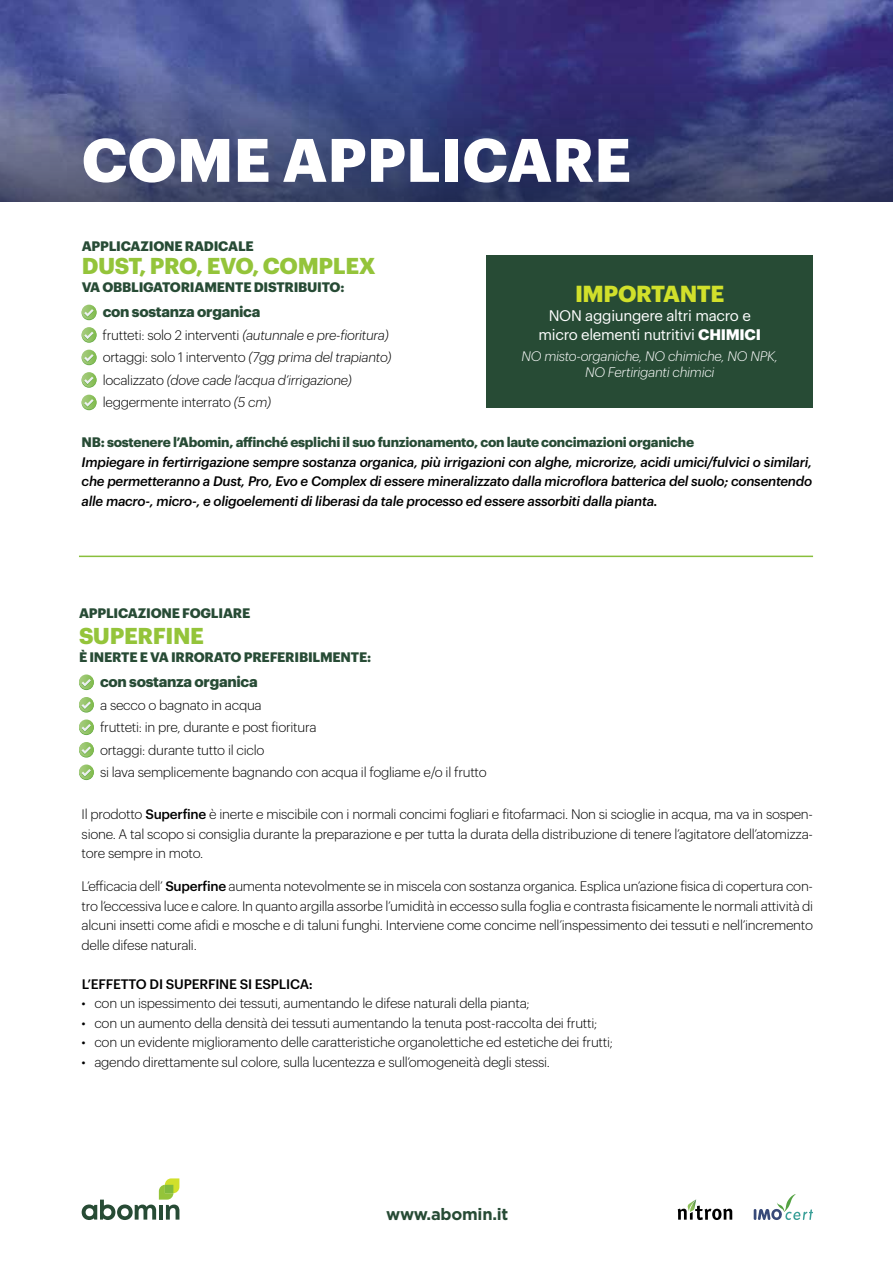
<style>
.page{position:relative;width:893px;height:1263px;background:#fff}
.page>*{position:absolute;margin:0;border:0;box-sizing:border-box;transform-origin:0 0}
.t1{font:700 60px "Graphik";letter-spacing:.005em;color:#fff}
.t2{font:700 22.65px "Graphik";letter-spacing:-.02em;color:#d1e02b}
.t3{font:700 22.5px "Graphik";letter-spacing:-.015em;color:#94c43a}
.t4{font:700 16.5px "Gotham";letter-spacing:-.015em;color:#274b35}
.t5{font:15px/18px "Graphik";letter-spacing:-.02em;color:#fff;text-align:center}
.t6{font:700 15px "Graphik";letter-spacing:-.02em;color:#274b35}
.t7{font:300 13.5px/19.5px "Graphik";letter-spacing:-.02em;color:#000;text-align:justify}
.t8{font:italic 500 13.5px/19.5px "Graphik";letter-spacing:-.02em;color:#000;text-align:justify}
.t9{font:700 13.5px "Graphik";letter-spacing:-.02em;color:#274b35}
.t10{font:italic 300 13.5px/22.5px "Graphik";letter-spacing:-.02em;color:#000}
.t11{font:italic 300 13.5px/16.5px "Graphik";letter-spacing:-.02em;color:#fff;text-align:center}
.t12{font:500 13.5px "Graphik";letter-spacing:-.015em;color:#000}
.s1{font-style:normal}
.s2{font-weight:700}
.s3{font-weight:500}
</style>
<div class="page">
<div style="left:486px;top:255px;width:327px;height:152px;background:#274b35"></div>
<svg style="left:82px;top:305px;width:14px;height:15px"></svg>
<svg style="left:82px;top:305px;width:14px;height:14px"></svg>
<svg style="left:84px;top:309px;width:10px;height:8px"></svg>
<svg style="left:82px;top:328px;width:14px;height:15px"></svg>
<svg style="left:82px;top:327px;width:14px;height:15px"></svg>
<svg style="left:84px;top:332px;width:10px;height:8px"></svg>
<svg style="left:82px;top:350px;width:14px;height:15px"></svg>
<svg style="left:82px;top:350px;width:14px;height:14px"></svg>
<svg style="left:84px;top:354px;width:10px;height:8px"></svg>
<svg style="left:82px;top:373px;width:14px;height:15px"></svg>
<svg style="left:82px;top:372px;width:14px;height:15px"></svg>
<svg style="left:84px;top:377px;width:10px;height:8px"></svg>
<svg style="left:82px;top:395px;width:14px;height:15px"></svg>
<svg style="left:82px;top:395px;width:14px;height:14px"></svg>
<svg style="left:84px;top:399px;width:10px;height:8px"></svg>
<svg style="left:79px;top:675px;width:15px;height:15px"></svg>
<svg style="left:79px;top:674px;width:15px;height:15px"></svg>
<svg style="left:81px;top:679px;width:10px;height:8px"></svg>
<svg style="left:79px;top:697px;width:15px;height:15px"></svg>
<svg style="left:81px;top:701px;width:10px;height:9px"></svg>
<svg style="left:79px;top:720px;width:15px;height:15px"></svg>
<svg style="left:79px;top:719px;width:15px;height:15px"></svg>
<svg style="left:81px;top:724px;width:10px;height:8px"></svg>
<svg style="left:79px;top:742px;width:15px;height:15px"></svg>
<svg style="left:81px;top:746px;width:10px;height:9px"></svg>
<svg style="left:79px;top:765px;width:15px;height:15px"></svg>
<svg style="left:79px;top:764px;width:15px;height:15px"></svg>
<svg style="left:81px;top:769px;width:10px;height:8px"></svg>
<svg style="left:678px;top:1199px;width:54px;height:21px"></svg>
<svg style="left:82px;top:1178px;width:97px;height:42px"></svg>
<svg style="left:754px;top:1194px;width:59px;height:26px"></svg>
<hr style="left:79px;top:556px;width:734px;height:1px;background:#89bf3c">
<img style="left:0;top:0;width:893px;height:44px">
<svg style="left:0;top:44px;width:893px;height:158px;background:#3f467b"></svg>
<h1 class="t1" style="left:82px;top:114px;width:551px">COME APPLICARE</h1>
<p class="t9" style="left:82px;top:236px;width:174px">APPLICAZIONE RADICALE</p>
<h3 class="t3" style="left:82px;top:248px;width:296px">DUST, PRO, EVO, COMPLEX</h3>
<p class="t9" style="left:82px;top:276px;width:264px">VA OBBLIGATORIAMENTE DISTRIBUITO:</p>
<p class="t6" style="left:103px;top:300px;width:159px">con sostanza organica</p>
<p class="t10" style="left:103px;top:323px;width:290px"><span class="s1">frutteti: solo 2 interventi</span> (autunnale e pre-fioritura) <span class="s1">ortaggi: solo 1 intervento</span> (7gg prima del trapianto) <span class="s1">localizzato</span> (dove cade l’acqua d’irrigazione) <span class="s1">leggermente interrato</span> (5 cm)</p>
<h2 class="t2" style="left:575px;top:276px;width:151px">IMPORTANTE</h2>
<p class="t5" style="left:538px;top:306px;width:224px">NON aggiungere altri macro e micro elementi nutritivi <span class="s2">CHIMICI</span></p>
<p class="t11" style="left:521px;top:346px;width:258px">NO misto-organiche, NO chimiche, NO NPK,<br>NO Fertiriganti chimici</p>
<p class="t9" style="left:82px;top:432px;width:614px">NB: sostenere l’Abomin, affinché esplichi il suo funzionamento, con laute concimazioni organiche</p>
<p class="t8" style="left:82px;top:451px;width:732px">Impiegare in fertirrigazione sempre sostanza organica, più irrigazioni con alghe, microrize, acidi umici/fulvici o similari, che permetteranno a Dust, Pro, Evo e Complex di essere mineralizzato dalla microflora batterica del suolo; consentendo alle macro-, micro-, e oligoelementi di liberasi da tale processo ed essere assorbiti dalla pianta.</p>
<p class="t9" style="left:79px;top:603px;width:173px">APPLICAZIONE FOGLIARE</p>
<h3 class="t3" style="left:79px;top:618px;width:126px">SUPERFINE</h3>
<p class="t9" style="left:79px;top:646px;width:294px">È INERTE E VA IRRORATO PREFERIBILMENTE:</p>
<p class="t6" style="left:100px;top:670px;width:159px">con sostanza organica</p>
<p class="t7" style="left:100px;top:692px;width:388px;line-height:22.5px;text-align:left">a secco o bagnato in acqua<br>frutteti: in pre, durante e post fioritura<br>ortaggi: durante tutto il ciclo<br>si lava semplicemente bagnando con acqua il fogliame e/o il frutto</p>
<p class="t7" style="left:82px;top:804px;width:733px">Il prodotto <span class="s3">Superfine</span> è inerte e miscibile con i normali concimi fogliari e fitofarmaci. Non si scioglie in acqua, ma va in sospen&shy;sione. A tal scopo si consiglia durante la preparazione e per tutta la durata della distribuzione di tenere l’agitatore dell’atomizza&shy;tore sempre in moto.</p>
<p class="t7" style="left:82px;top:876px;width:733px">L’efficacia dell’ <span class="s3">Superfine</span> aumenta notevolmente se in miscela con sostanza organica. Esplica un’azione fisica di copertura con&shy;tro l’eccessiva luce e calore. In quanto argilla assorbe l’umidità in eccesso sulla foglia e contrasta fisicamente le normali attività di alcuni insetti come afidi e mosche e di taluni funghi. Interviene come concime nell’inspessimento dei tessuti e nell’incremento delle difese naturali.</p>
<p class="t12" style="left:82px;top:974px;width:233px">L’EFFETTO DI SUPERFINE SI ESPLICA:</p>
<p class="t7" style="left:82px;top:993px;width:450px">• con un ispessimento dei tessuti, aumentando le difese naturali della pianta;</p>
<p class="t7" style="left:82px;top:1012px;width:517px">• con un aumento della densità dei tessuti aumentando la tenuta post-raccolta dei frutti;</p>
<p class="t7" style="left:82px;top:1032px;width:533px">• con un evidente miglioramento delle caratteristiche organolettiche ed estetiche dei frutti;</p>
<p class="t7" style="left:82px;top:1051px;width:470px">• agendo direttamente sul colore, sulla lucentezza e sull’omogeneità degli stessi.</p>
<p class="t4" style="left:386px;top:1203px;width:124px">www.abomin.it</p>
</div>
